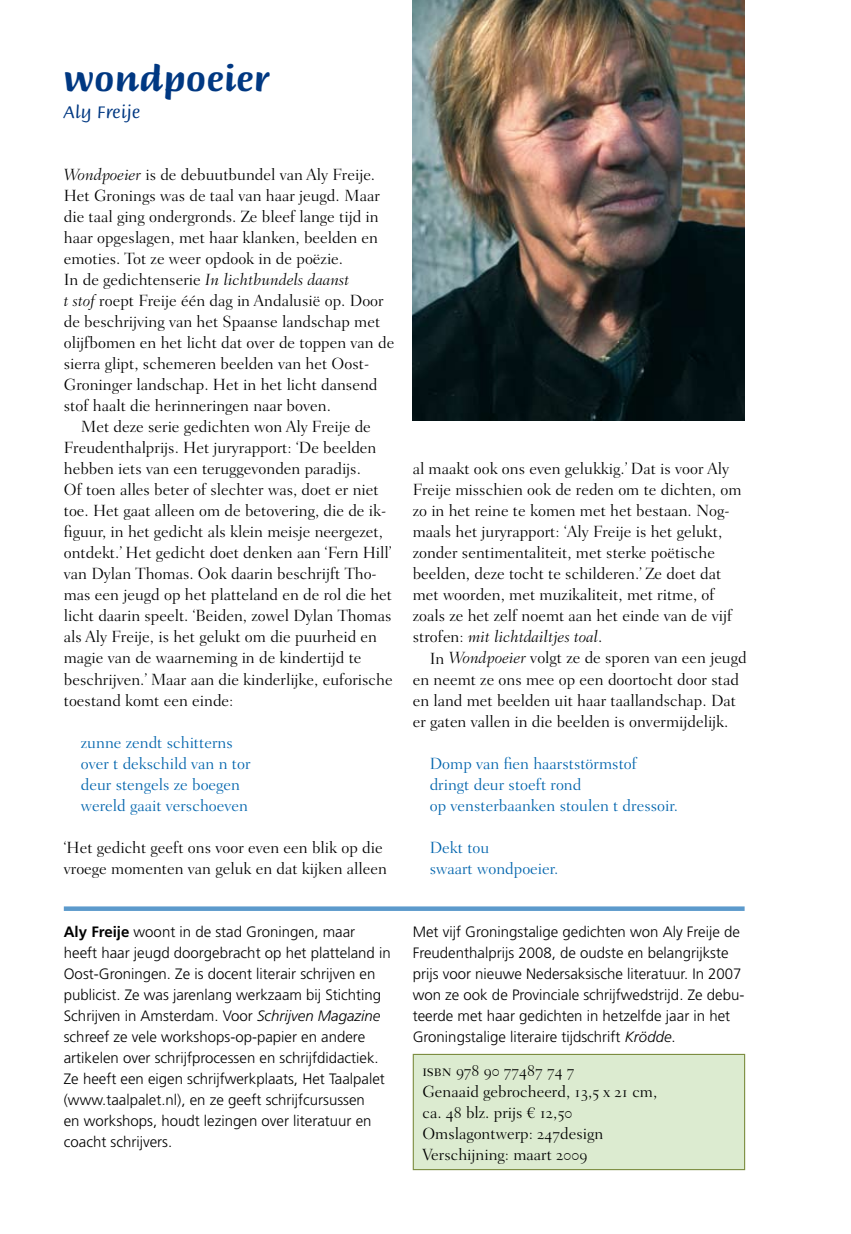
<style>
.page{position:relative;width:851px;height:1234px;background:#fff}
.page>*{position:absolute;margin:0;border:0;box-sizing:border-box;transform-origin:0 0}
.t1{font:700 36px "Briem Script Std";color:#003882}
.t2{font:18px "Briem Script Std";color:#003882}
.t3{font:300 16.5px/21px "Fairfield LT Std";color:#000}
.t4{font:300 16.5px/21px "Fairfield LT Std";color:#0064ad}
.t5{font:300 15px/21px "Frutiger LT Std";color:#000}
.s1{font-style:italic}
.s2{font-weight:700}
</style>
<div class="page">
<div style="left:413px;top:1054px;width:331px;height:115px;background:#dcebd0"></div>
<div style="left:412px;top:1053px;width:333px;height:116px;border:1px solid #7d8d41"></div>
<img style="left:412px;top:0;width:332px;height:420px">
<svg style="left:64px;top:906px;width:680px;height:4px;background:#6da4d1"></svg>
<h1 class="t1" style="left:64px;top:59px;width:206px">wondpoeier</h1>
<p class="t2" style="left:64px;top:102px;width:78px">Aly Freije</p>
<p class="t3" style="left:64px;top:164px;width:332px"><span class="s1">Wondpoeier</span> is de debuutbundel van Aly Freije.<br>Het Gronings was de taal van haar jeugd. Maar die taal ging ondergronds. Ze bleef lange tijd in haar opgeslagen, met haar klanken, beelden en emoties. Tot ze weer opdook in de poëzie.<br>In de gedichtenserie <span class="s1">In lichtbundels daanst<br>t stof</span> roept Freije één dag in Andalusië op. Door de beschrijving van het Spaanse landschap met olijfbomen en het licht dat over de toppen van de sierra glipt, schemeren beelden van het Oost-Groninger landschap. Het in het licht dansend stof haalt die herinneringen naar boven.</p>
<p class="t3" style="left:64px;top:416px;width:330px;text-indent:17px">Met deze serie gedichten won Aly Freije de Freudenthalprijs. Het juryrapport: ‘De beelden hebben iets van een teruggevonden paradijs.<br>Of toen alles beter of slechter was, doet er niet toe. Het gaat alleen om de betovering, die de ik&shy;figuur, in het gedicht als klein meisje neergezet, ontdekt.’ Het gedicht doet denken aan ‘Fern Hill’ van Dylan Thomas. Ook daarin beschrijft Tho&shy;mas een jeugd op het platteland en de rol die het licht daarin speelt. ‘Beiden, zowel Dylan Thomas als Aly Freije, is het gelukt om die puurheid en magie van de waarneming in de kindertijd te beschrijven.’ Maar aan die kinderlijke, euforische toestand komt een einde:</p>
<p class="t4" style="left:81px;top:731px;width:171px">zunne zendt schitterns over t dekschild van n tor deur stengels ze boegen wereld gaait verschoeven</p>
<p class="t3" style="left:64px;top:836px;width:324px">‘Het gedicht geeft ons voor even een blik op die vroege momenten van geluk en dat kijken alleen</p>
<p class="t3" style="left:412px;top:458px;width:330px">al maakt ook ons even gelukkig.’ Dat is voor Aly Freije misschien ook de reden om te dichten, om zo in het reine te komen met het bestaan. Nog&shy;maals het juryrapport: ‘Aly Freije is het gelukt, zonder sentimentaliteit, met sterke poëtische beelden, deze tocht te schilderen.’ Ze doet dat met woorden, met muzikaliteit, met ritme, of zoals ze het zelf noemt aan het einde van de vijf strofen: <span class="s1">mit lichtdailtjes toal</span>.</p>
<p class="t3" style="left:412px;top:647px;width:335px;text-indent:17px">In <span class="s1">Wondpoeier</span> volgt ze de sporen van een jeugd en neemt ze ons mee op een doortocht door stad en land met beelden uit haar taallandschap. Dat er gaten vallen in die beelden is onvermijdelijk.</p>
<p class="t4" style="left:429px;top:752px;width:250px">Domp van fien haarststörmstof dringt deur stoeft rond<br>op vensterbaanken stoulen t dressoir.</p>
<p class="t4" style="left:429px;top:836px;width:130px">Dekt tou<br>swaart wondpoeier.</p>
<p class="t5" style="left:64px;top:921px;width:328px"><span class="s2">Aly Freije</span> woont in de stad Groningen, maar heeft haar jeugd doorgebracht op het platteland in Oost-Groningen. Ze is docent literair schrijven en publicist. Ze was jarenlang werkzaam bij Stichting Schrijven in Amsterdam. Voor <span class="s1">Schrijven Magazine </span>schreef ze vele workshops-op-papier en andere artikelen over schrijfprocessen en schrijfdidactiek.<br>Ze heeft een eigen schrijfwerkplaats, Het Taalpalet (www.taalpalet.nl), en ze geeft schrijfcursussen<br>en workshops, houdt lezingen over literatuur en coacht schrijvers.</p>
<p class="t5" style="left:412px;top:921px;width:333px">Met vijf Groningstalige gedichten won Aly Freije de Freudenthalprijs 2008, de oudste en belangrijkste prijs voor nieuwe Nedersaksische literatuur. In 2007 won ze ook de Provinciale schrijfwedstrijd. Ze debu&shy;teerde met haar gedichten in hetzelfde jaar in het Groningstalige literaire tijdschrift <span class="s1">Krödde</span>.</p>
<p class="t3" style="left:422px;top:1059px;width:236px">isbn 978 90 77487 74 7<br>Genaaid gebrocheerd, 13,5 x 21 cm, ca. 48 blz. prijs € 12,50<br>Omslagontwerp: 247design<br>Verschijning: maart 2009</p>
</div>
